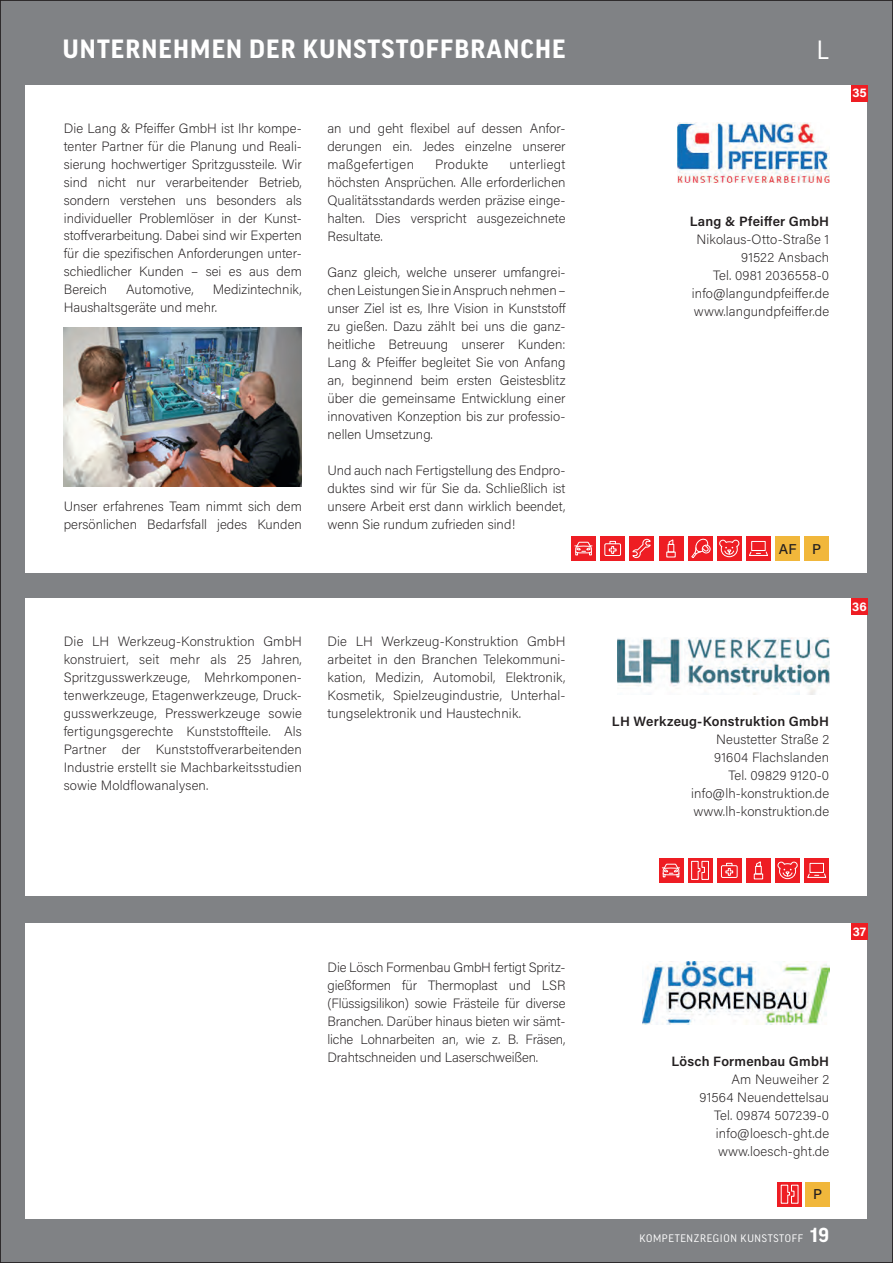
<style>
.page{position:relative;width:893px;height:1263px;background:#808285}
.page>*{position:absolute;margin:0;border:0;box-sizing:border-box;transform-origin:0 0}
.t1{font:700 25.5px "Good Pro";letter-spacing:.045em;color:#fff}
.t2{font:25.5px "Good Pro";color:#fff}
.t3{font:14.25px "Acumin Variable Concept";color:#231f20}
.t4{font:13.5px/18px "Acumin Variable Concept";letter-spacing:.005em;color:#231f20;text-align:justify}
.t5{font:12.75px "Acumin Variable Concept";color:#fff}
.t6{font:10.5px "Good Pro";letter-spacing:.06em;color:#fff}
.s1{font-weight:700;font-size:19.5px}
</style>
<div class="page">
<div style="left:26px;top:85px;width:841px;height:488px;background:#fff"></div>
<div style="left:851px;top:85px;width:16px;height:16px;background:#ee1d23"></div>
<div style="left:658px;top:536px;width:25px;height:25px;background:#ee1d23"></div>
<div style="left:666px;top:551px;width:10px;height:6px;border:1px solid #fff"></div>
<svg style="left:668px;top:539px;width:6px;height:6px"></svg>
<div style="left:717px;top:536px;width:25px;height:25px;background:#ee1d23"></div>
<svg style="left:719px;top:539px;width:21px;height:19px"></svg>
<div style="left:600px;top:536px;width:25px;height:25px;background:#ee1d23"></div>
<div style="left:604px;top:543px;width:17px;height:13px;border:1px solid #fff"></div>
<svg style="left:608px;top:541px;width:9px;height:13px"></svg>
<div style="left:746px;top:536px;width:25px;height:25px;background:#ee1d23"></div>
<div style="left:751px;top:541px;width:15px;height:10px;background:#ee1d23;border:1px solid #fff"></div>
<svg style="left:749px;top:551px;width:19px;height:5px"></svg>
<div style="left:571px;top:536px;width:25px;height:25px;background:#ee1d23"></div>
<svg style="left:575px;top:541px;width:18px;height:14px"></svg>
<div style="left:629px;top:536px;width:25px;height:25px;background:#ee1d23"></div>
<svg style="left:632px;top:538px;width:19px;height:21px"></svg>
<div style="left:688px;top:536px;width:25px;height:25px;background:#ee1d23"></div>
<svg style="left:691px;top:538px;width:19px;height:20px"></svg>
<div style="left:702px;top:545px;width:9px;height:8px;border:1px solid #fff;border-radius:50%"></div>
<div style="left:775px;top:536px;width:25px;height:25px;background:#f1b73b"></div>
<div style="left:804px;top:536px;width:25px;height:25px;background:#f1b73b"></div>
<img style="left:64px;top:327px;width:238px;height:159px">
<img style="left:678px;top:123px;width:151px;height:59px">
<div style="left:26px;top:923px;width:841px;height:296px;background:#fff"></div>
<div style="left:851px;top:923px;width:16px;height:17px;background:#ee1d23"></div>
<img style="left:642px;top:962px;width:187px;height:62px">
<div style="left:805px;top:1182px;width:25px;height:24px;background:#f1b73b"></div>
<div style="left:777px;top:1182px;width:25px;height:24px;background:#ee1d23"></div>
<svg style="left:780px;top:1184px;width:19px;height:20px"></svg>
<div style="left:26px;top:598px;width:841px;height:298px;background:#fff"></div>
<div style="left:851px;top:598px;width:16px;height:17px;background:#ee1d23"></div>
<img style="left:617px;top:637px;width:212px;height:57px">
<div style="left:746px;top:858px;width:25px;height:25px;background:#ee1d23"></div>
<div style="left:754px;top:873px;width:9px;height:6px;border:1px solid #fff"></div>
<div style="left:755px;top:866px;width:7px;height:8px;border:1px solid #fff"></div>
<svg style="left:756px;top:861px;width:5px;height:6px"></svg>
<div style="left:775px;top:858px;width:25px;height:25px;background:#ee1d23"></div>
<svg style="left:777px;top:861px;width:21px;height:19px"></svg>
<div style="left:717px;top:858px;width:25px;height:25px;background:#ee1d23"></div>
<div style="left:721px;top:865px;width:17px;height:13px;border:1px solid #fff"></div>
<svg style="left:725px;top:863px;width:9px;height:13px"></svg>
<div style="left:804px;top:858px;width:25px;height:25px;background:#ee1d23"></div>
<div style="left:809px;top:863px;width:15px;height:10px;background:#ee1d23;border:1px solid #fff"></div>
<svg style="left:807px;top:873px;width:20px;height:5px"></svg>
<div style="left:659px;top:858px;width:24px;height:25px;background:#ee1d23"></div>
<svg style="left:662px;top:863px;width:18px;height:14px"></svg>
<div style="left:688px;top:858px;width:25px;height:25px;background:#ee1d23"></div>
<svg style="left:691px;top:860px;width:18px;height:20px"></svg>
<h1 class="t1" style="left:63px;top:35px;width:504px">UNTERNEHMEN DER KUNSTSTOFFBRANCHE</h1>
<h1 class="t2" style="left:817px;top:36px;width:14px">L</h1>
<p class="t4" style="left:64px;top:118px;width:240px">Die Lang &amp; Pfeiffer GmbH ist Ihr kompe&shy;tenter Partner für die Planung und Reali&shy;sierung hochwertiger Spritzgussteile. Wir sind nicht nur verarbeitender Betrieb, sondern verstehen uns besonders als individueller Problemlöser in der Kunst&shy;stoffverarbeitung. Dabei sind wir Experten für die spezifischen Anforderungen unter&shy;schiedlicher Kunden – sei es aus dem Bereich</p>
<p class="t4" style="left:64px;top:280px;width:240px;text-indent:149px">Medizintechnik,<br>Haushaltsgeräte und mehr.</p>
<p class="t4" style="left:126px;top:280px;width:69px">Automotive,</p>
<p class="t4" style="left:64px;top:496px;width:240px">Unser erfahrenes Team nimmt sich dem persönlichen Bedarfsfall jedes Kunden</p>
<p class="t4" style="left:327px;top:119px;width:240px">an und geht flexibel auf dessen Anfor&shy;derungen ein. Jedes einzelne unserer maßgefertigen</p>
<p class="t4" style="left:327px;top:155px;width:240px;text-indent:182px">unterliegt höchsten Ansprüchen. Alle erforderlichen Qualitätsstandards werden präzise einge&shy;halten. Dies verspricht ausgezeichnete Resultate.</p>
<p class="t4" style="left:327px;top:263px;width:240px">Ganz gleich, welche unserer umfangrei&shy;chen Leistungen Sie in Anspruch nehmen – unser Ziel ist es, Ihre Vision in Kunststoff zu gießen. Dazu zählt bei uns die ganz&shy;heitliche Betreuung unserer Kunden:<br>Lang &amp; Pfeiffer begleitet Sie von Anfang an, beginnend beim ersten Geistesblitz über die gemeinsame Entwicklung einer innovativen Konzeption bis zur professio&shy;nellen Umsetzung.</p>
<p class="t4" style="left:327px;top:461px;width:240px">Und auch nach Fertigstellung des Endpro&shy;duktes sind wir für Sie da. Schließlich ist unsere Arbeit erst dann wirklich beendet, wenn Sie rundum zufrieden sind!</p>
<p class="t4" style="left:435px;top:155px;width:55px">Produkte</p>
<p class="t4" style="left:64px;top:632px;width:240px">Die LH Werkzeug-Konstruktion GmbH konstruiert, seit mehr als 25 Jahren, Spritzgusswerkzeuge, Mehrkomponen&shy;tenwerkzeuge, Etagenwerkzeuge, Druck&shy;gusswerkzeuge, Presswerkzeuge sowie fertigungsgerechte Kunststoffteile. Als Partner der Kunststoffverarbeitenden Industrie erstellt sie Machbarkeitsstudien sowie Moldflowanalysen.</p>
<p class="t4" style="left:327px;top:632px;width:240px">Die LH Werkzeug-Konstruktion GmbH arbeitet in den Branchen Telekommuni&shy;kation, Medizin, Automobil, Elektronik, Kosmetik, Spielzeugindustrie, Unterhal&shy;tungselektronik und Haustechnik.</p>
<p class="t4" style="left:690px;top:212px;width:141px;text-align:right">Lang &amp; Pfeiffer GmbH<br>Nikolaus-Otto-Straße 1<br>91522 Ansbach<br>Tel. 0981 2036558-0 info@langundpfeiffer.de www.langundpfeiffer.de</p>
<p class="t3" style="left:779px;top:539px;width:44px">AF P</p>
<p class="t4" style="left:612px;top:711px;width:219px;text-align:right">LH Werkzeug-Konstruktion GmbH<br>Neustetter Straße 2<br>91604 Flachslanden<br>Tel. 09829 9120-0 info@lh-konstruktion.de www.lh-konstruktion.de</p>
<p class="t5" style="left:852px;top:84px;width:16px">35</p>
<p class="t5" style="left:852px;top:597px;width:16px">36</p>
<p class="t4" style="left:327px;top:958px;width:240px">Die Lösch Formenbau GmbH fertigt Spritz&shy;gießformen für Thermoplast und LSR (Flüssigsilikon) sowie Frästeile für diverse Branchen. Darüber hinaus bieten wir sämt&shy;liche Lohnarbeiten an, wie z. B. Fräsen, Drahtschneiden und Laserschweißen.</p>
<p class="t5" style="left:853px;top:922px;width:15px">37</p>
<p class="t4" style="left:671px;top:1052px;width:159px;text-align:right">Lösch Formenbau GmbH<br>Am Neuweiher 2<br>91564 Neuendettelsau<br>Tel. 09874 507239-0 info@loesch-ght.de www.loesch-ght.de</p>
<p class="t3" style="left:813px;top:1185px;width:11px">P</p>
<p class="t6" style="left:640px;top:1232px;width:191px">KOMPETENZREGION KUNSTSTOFF <span class="s1">19</span></p>
</div>
